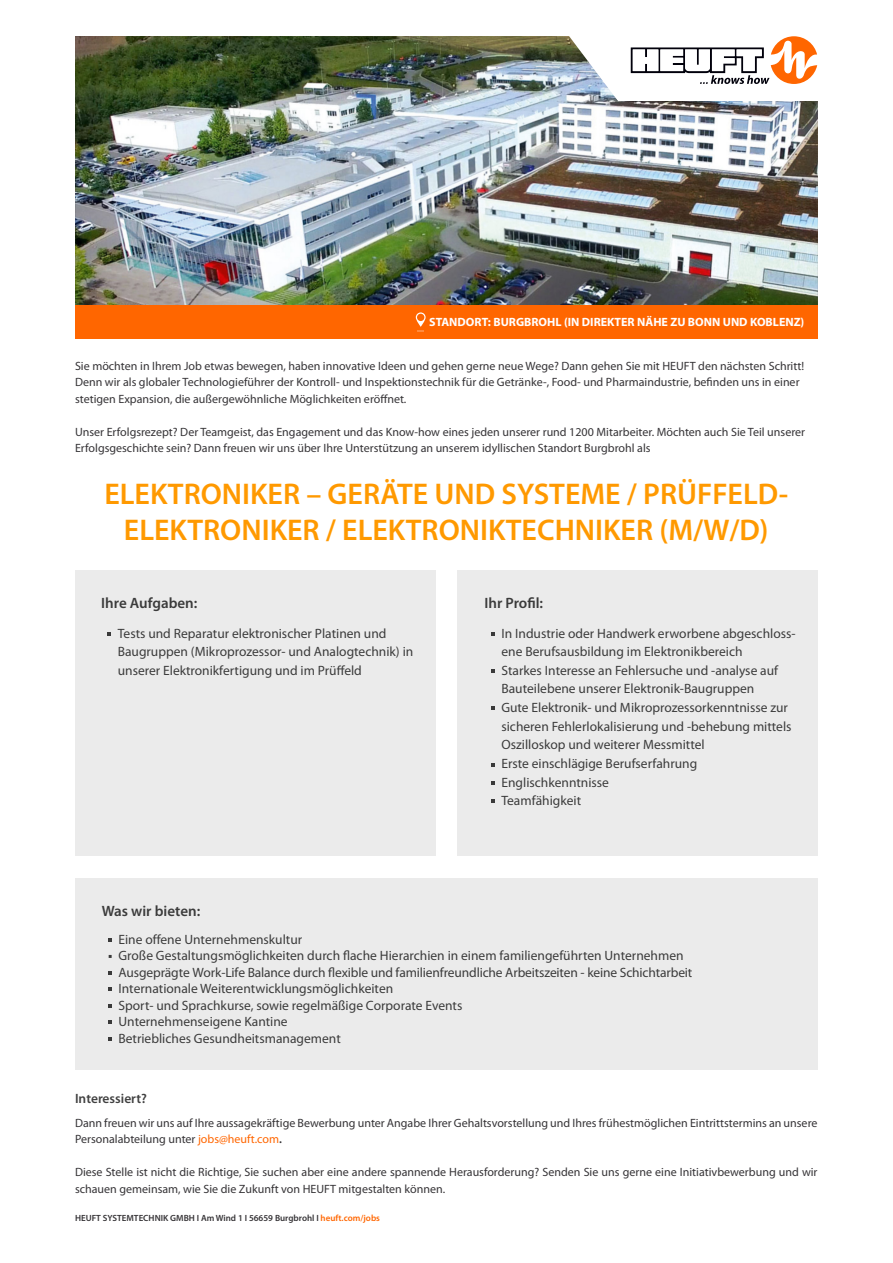
<style>
.page{position:relative;width:893px;height:1263px;background:#fff}
.page>*{position:absolute;margin:0;border:0;box-sizing:border-box;transform-origin:0 0}
.t1{font:600 30px/36px "Myriad Pro";color:#f90;text-align:center}
.t2{font:600 15px "Myriad Pro";color:rgb(0 0 0/.75)}
.t3{font:13.5px/18.6px "Myriad Pro";color:rgb(0 0 0/.75)}
.t4{font:600 13.5px "Myriad Pro";color:rgb(0 0 0/.75)}
.t5{font:12px/16.5px "Myriad Pro";color:#363437}
.t6{font:700 12px "Myriad Pro";color:#fff}
.t7{font:600 9px "Myriad Pro";color:#363437}
.s1{color:#f60}
.s2{font-weight:600}
</style>
<div class="page">
<div style="left:75px;top:878px;width:742px;height:191px;background:#ebebeb"></div>
<div style="left:457px;top:570px;width:360px;height:285px;background:#ebebeb"></div>
<svg style="left:491px;top:706px;width:3px;height:4px"></svg>
<div style="left:75px;top:570px;width:360px;height:285px;background:#ebebeb"></div>
<img style="left:75px;top:36px;width:742px;height:269px">
<svg style="left:568px;top:36px;width:250px;height:64px"></svg>
<div style="left:75px;top:305px;width:742px;height:34px;background:#f60"></div>
<svg style="left:416px;top:312px;width:9px;height:15px"></svg>
<div style="left:417px;top:314px;width:7px;height:7px;background:#f60;border-radius:50%"></div>
<p class="t6" style="left:429px;top:317px;width:376px">STANDORT: BURGBROHL (IN DIREKTER NÄHE ZU BONN UND KOBLENZ)</p>
<p class="t5" style="left:75px;top:358px;width:730px">Sie möchten in Ihrem Job etwas bewegen, haben innovative Ideen und gehen gerne neue Wege? Dann gehen Sie mit HEUFT den nächsten Schritt!<br>Denn wir als globaler Technologieführer der Kontroll- und Inspektionstechnik für die Getränke-, Food- und Pharmaindustrie, befinden uns in einer stetigen Expansion, die außergewöhnliche Möglichkeiten eröffnet.</p>
<p class="t5" style="left:75px;top:424px;width:731px">Unser Erfolgsrezept? Der Teamgeist, das Engagement und das Know-how eines jeden unserer rund 1200 Mitarbeiter. Möchten auch Sie Teil unserer<br>Erfolgsgeschichte sein? Dann freuen wir uns über Ihre Unterstützung an unserem idyllischen Standort Burgbrohl als</p>
<h1 class="t1" style="left:104px;top:478px;width:685px">ELEKTRONIKER – GERÄTE UND SYSTEME / PRÜFFELD-<br>ELEKTRONIKER / ELEKTRONIKTECHNIKER (M/W/D)</h1>
<p class="t2" style="left:101px;top:597px;width:97px">Ihre Aufgaben:</p>
<p class="t3" style="left:118px;top:625px;width:297px">Tests und Reparatur elektronischer Platinen und<br>Baugruppen (Mikroprozessor- und Analogtechnik) in unserer Elektronikfertigung und im Prüffeld</p>
<p class="t2" style="left:484px;top:596px;width:60px">Ihr Profil:</p>
<p class="t3" style="left:501px;top:625px;width:295px">In Industrie oder Handwerk erworbene abgeschloss&shy;ene Berufsausbildung im Elektronikbereich<br>Starkes Interesse an Fehlersuche und -analyse auf Bauteilebene unserer Elektronik-Baugruppen<br>Gute Elektronik- und Mikroprozessorkenntnisse zur sicheren Fehlerlokalisierung und -behebung mittels Oszilloskop und weiterer Messmittel<br>Erste einschlägige Berufserfahrung Englischkenntnisse<br>Teamfähigkeit</p>
<p class="t2" style="left:102px;top:905px;width:100px">Was wir bieten:</p>
<p class="t3" style="left:118px;top:932px;width:575px;line-height:16.5px">Eine offene Unternehmenskultur<br>Große Gestaltungsmöglichkeiten durch flache Hierarchien in einem familiengeführten Unternehmen Ausgeprägte Work-Life Balance durch flexible und familienfreundliche Arbeitszeiten - keine Schichtarbeit Internationale Weiterentwicklungsmöglichkeiten<br>Sport- und Sprachkurse, sowie regelmäßige Corporate Events<br>Unternehmenseigene Kantine<br>Betriebliches Gesundheitsmanagement</p>
<p class="t4" style="left:75px;top:1092px;width:73px">Interessiert?</p>
<p class="t5" style="left:75px;top:1115px;width:743px">Dann freuen wir uns auf Ihre aussagekräftige Bewerbung unter Angabe Ihrer Gehaltsvorstellung und Ihres frühestmöglichen Eintrittstermins an unsere<br>Personalabteilung unter <span class="s1">jobs@heuft.com</span><span class="s2">.</span></p>
<p class="t5" style="left:75px;top:1165px;width:744px">Diese Stelle ist nicht die Richtige, Sie suchen aber eine andere spannende Herausforderung? Senden Sie uns gerne eine Initiativbewerbung und wir schauen gemeinsam, wie Sie die Zukunft von HEUFT mitgestalten können.</p>
<p class="t7" style="left:75px;top:1214px;width:306px">HEUFT SYSTEMTECHNIK GMBH I Am Wind 1 I 56659 Burgbrohl I <span class="s1">heuft.com/jobs</span></p>
</div>
